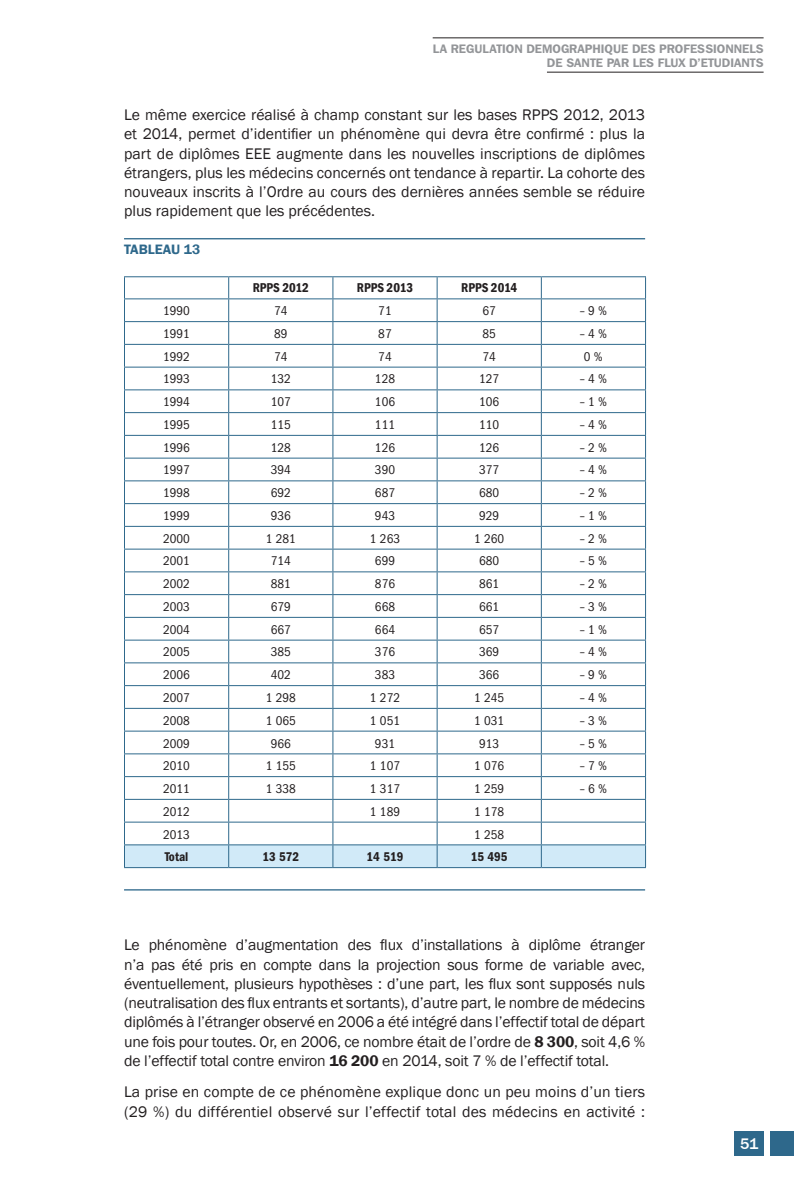
<style>
.page{position:relative;width:794px;height:1191px;background:#fff}
.page>*{position:absolute;margin:0;border:0;box-sizing:border-box;transform-origin:0 0}
.t1{font:15.75px/19.2px "Franklin Gothic";letter-spacing:.01em;color:#231f20;text-align:justify}
.t2{font:500 15.75px "Franklin Gothic";color:#fff}
.t3{font:600 14px "Franklin Gothic";color:#2e688b}
.t4{font:condensed 13.12px "Franklin Gothic";color:#231f20}
.t5{font:600 condensed 13.12px "Franklin Gothic";color:#231f20}
.t6{font:600 condensed 13.12px "Franklin Gothic";color:#231f20}
.t7{font:600 12.25px/14px "Franklin Gothic IT Cby BT";color:#939598;text-align:right}
.s1{font-weight:600}
</style>
<div class="page">
<div style="left:734px;top:1131px;width:30px;height:25px;background:#2e688b"></div>
<div style="left:770px;top:1131px;width:24px;height:25px;background:#2e688b"></div>
<hr style="left:433px;top:38px;width:330px;height:1px;background:#231f20">
<hr style="left:547px;top:72px;width:216px;height:1px;background:#231f20">
<hr style="left:124px;top:238px;width:521px;height:1px;background:#2e688b">
<hr style="left:124px;top:889px;width:521px;height:1px;background:#2e688b">
<hr style="left:124px;top:867px;width:105px;height:1px;background:#2e688b">
<hr style="left:229px;top:867px;width:104px;height:1px;background:#2e688b">
<hr style="left:333px;top:867px;width:104px;height:1px;background:#2e688b">
<hr style="left:437px;top:867px;width:104px;height:1px;background:#2e688b">
<hr style="left:541px;top:867px;width:105px;height:1px;background:#2e688b">
<hr style="left:124px;top:276px;width:105px;height:1px;background:#2e688b">
<hr style="left:229px;top:276px;width:104px;height:1px;background:#2e688b">
<hr style="left:333px;top:276px;width:104px;height:1px;background:#2e688b">
<hr style="left:437px;top:276px;width:104px;height:1px;background:#2e688b">
<hr style="left:541px;top:276px;width:105px;height:1px;background:#2e688b">
<svg style="left:124px;top:277px;width:522px;height:590px"></svg>
<hr style="left:124px;top:298px;width:105px;height:1px;background:#2e688b">
<hr style="left:229px;top:298px;width:104px;height:1px;background:#2e688b">
<hr style="left:333px;top:298px;width:104px;height:1px;background:#2e688b">
<hr style="left:437px;top:298px;width:104px;height:1px;background:#2e688b">
<hr style="left:541px;top:298px;width:105px;height:1px;background:#2e688b">
<p class="t7" style="left:433px;top:41px;width:332px">LA REGULATION DEMOGRAPHIQUE DES PROFESSIONNELS<br>DE SANTE PAR LES FLUX D’ETUDIANTS</p>
<p class="t1" style="left:124px;top:106px;width:522px">Le même exercice réalisé à champ constant sur les bases RPPS 2012, 2013 et 2014, permet d’identifier un phénomène qui devra être confirmé : plus la part de diplômes EEE augmente dans les nouvelles inscriptions de diplômes étrangers, plus les médecins concernés ont tendance à repartir. La cohorte des nouveaux inscrits à l’Ordre au cours des dernières années semble se réduire plus rapidement que les précédentes.</p>
<p class="t3" style="left:124px;top:241px;width:78px">TABLEAU 13</p>
<p class="t5" style="left:253px;top:279px;width:58px">RPPS 2012</p>
<p class="t5" style="left:357px;top:279px;width:58px">RPPS 2013</p>
<p class="t5" style="left:461px;top:279px;width:57px">RPPS 2014</p>
<p class="t4" style="left:163px;top:303px;width:28px">1990</p>
<p class="t4" style="left:274px;top:303px;width:15px">74</p>
<p class="t4" style="left:378px;top:303px;width:15px">71</p>
<p class="t4" style="left:482px;top:303px;width:15px">67</p>
<p class="t4" style="left:580px;top:303px;width:29px">– 9 %</p>
<p class="t4" style="left:163px;top:326px;width:28px">1991</p>
<p class="t4" style="left:274px;top:326px;width:15px">89</p>
<p class="t4" style="left:378px;top:326px;width:15px">87</p>
<p class="t4" style="left:482px;top:326px;width:15px">85</p>
<p class="t4" style="left:580px;top:326px;width:29px">–4 %</p>
<p class="t4" style="left:163px;top:349px;width:28px">1992</p>
<p class="t4" style="left:274px;top:349px;width:15px">74</p>
<p class="t4" style="left:378px;top:349px;width:15px">74</p>
<p class="t4" style="left:482px;top:349px;width:15px">74</p>
<p class="t4" style="left:584px;top:349px;width:20px">0 %</p>
<p class="t4" style="left:163px;top:372px;width:28px">1993</p>
<p class="t4" style="left:271px;top:372px;width:22px">132</p>
<p class="t4" style="left:375px;top:372px;width:22px">128</p>
<p class="t4" style="left:479px;top:372px;width:22px">127</p>
<p class="t4" style="left:580px;top:372px;width:29px">–4 %</p>
<p class="t4" style="left:163px;top:394px;width:28px">1994</p>
<p class="t4" style="left:271px;top:394px;width:22px">107</p>
<p class="t4" style="left:375px;top:394px;width:22px">106</p>
<p class="t4" style="left:479px;top:394px;width:22px">106</p>
<p class="t4" style="left:580px;top:394px;width:29px">–1 %</p>
<p class="t4" style="left:163px;top:417px;width:28px">1995</p>
<p class="t4" style="left:271px;top:417px;width:22px">115</p>
<p class="t4" style="left:375px;top:417px;width:22px">111</p>
<p class="t4" style="left:479px;top:417px;width:22px">110</p>
<p class="t4" style="left:580px;top:417px;width:29px">–4 %</p>
<p class="t4" style="left:163px;top:440px;width:28px">1996</p>
<p class="t4" style="left:271px;top:440px;width:22px">128</p>
<p class="t4" style="left:375px;top:440px;width:22px">126</p>
<p class="t4" style="left:479px;top:440px;width:22px">126</p>
<p class="t4" style="left:580px;top:440px;width:29px">–2 %</p>
<p class="t4" style="left:163px;top:463px;width:28px">1997</p>
<p class="t4" style="left:271px;top:463px;width:22px">394</p>
<p class="t4" style="left:375px;top:463px;width:22px">390</p>
<p class="t4" style="left:479px;top:463px;width:22px">377</p>
<p class="t4" style="left:580px;top:463px;width:29px">–4 %</p>
<p class="t4" style="left:163px;top:485px;width:28px">1998</p>
<p class="t4" style="left:271px;top:485px;width:22px">692</p>
<p class="t4" style="left:375px;top:485px;width:22px">687</p>
<p class="t4" style="left:479px;top:485px;width:22px">680</p>
<p class="t4" style="left:580px;top:485px;width:29px">–2 %</p>
<p class="t4" style="left:163px;top:508px;width:28px">1999</p>
<p class="t4" style="left:271px;top:508px;width:22px">936</p>
<p class="t4" style="left:375px;top:508px;width:22px">943</p>
<p class="t4" style="left:479px;top:508px;width:22px">929</p>
<p class="t4" style="left:580px;top:508px;width:29px">–1 %</p>
<p class="t4" style="left:163px;top:531px;width:28px">2000</p>
<p class="t4" style="left:266px;top:531px;width:32px">1 281</p>
<p class="t4" style="left:370px;top:531px;width:32px">1 263</p>
<p class="t4" style="left:474px;top:531px;width:32px">1 260</p>
<p class="t4" style="left:580px;top:531px;width:29px">–2 %</p>
<p class="t4" style="left:163px;top:554px;width:28px">2001</p>
<p class="t4" style="left:271px;top:554px;width:22px">714</p>
<p class="t4" style="left:375px;top:554px;width:22px">699</p>
<p class="t4" style="left:479px;top:554px;width:22px">680</p>
<p class="t4" style="left:580px;top:554px;width:29px">–5 %</p>
<p class="t4" style="left:163px;top:576px;width:28px">2002</p>
<p class="t4" style="left:271px;top:576px;width:22px">881</p>
<p class="t4" style="left:375px;top:576px;width:22px">876</p>
<p class="t4" style="left:479px;top:576px;width:22px">861</p>
<p class="t4" style="left:580px;top:576px;width:29px">–2 %</p>
<p class="t4" style="left:163px;top:599px;width:28px">2003</p>
<p class="t4" style="left:271px;top:599px;width:22px">679</p>
<p class="t4" style="left:375px;top:599px;width:22px">668</p>
<p class="t4" style="left:479px;top:599px;width:22px">661</p>
<p class="t4" style="left:580px;top:599px;width:29px">–3 %</p>
<p class="t4" style="left:163px;top:622px;width:28px">2004</p>
<p class="t4" style="left:271px;top:622px;width:22px">667</p>
<p class="t4" style="left:375px;top:622px;width:22px">664</p>
<p class="t4" style="left:479px;top:622px;width:22px">657</p>
<p class="t4" style="left:580px;top:622px;width:29px">–1 %</p>
<p class="t4" style="left:163px;top:645px;width:28px">2005</p>
<p class="t4" style="left:271px;top:645px;width:22px">385</p>
<p class="t4" style="left:375px;top:645px;width:22px">376</p>
<p class="t4" style="left:479px;top:645px;width:22px">369</p>
<p class="t4" style="left:580px;top:645px;width:29px">–4 %</p>
<p class="t4" style="left:163px;top:667px;width:28px">2006</p>
<p class="t4" style="left:271px;top:667px;width:22px">402</p>
<p class="t4" style="left:375px;top:667px;width:22px">383</p>
<p class="t4" style="left:479px;top:667px;width:22px">366</p>
<p class="t4" style="left:580px;top:667px;width:29px">–9 %</p>
<p class="t4" style="left:163px;top:690px;width:28px">2007</p>
<p class="t4" style="left:266px;top:690px;width:32px">1 298</p>
<p class="t4" style="left:370px;top:690px;width:32px">1 272</p>
<p class="t4" style="left:474px;top:690px;width:32px">1 245</p>
<p class="t4" style="left:580px;top:690px;width:29px">–4 %</p>
<p class="t4" style="left:163px;top:713px;width:28px">2008</p>
<p class="t4" style="left:266px;top:713px;width:32px">1 065</p>
<p class="t4" style="left:370px;top:713px;width:32px">1 051</p>
<p class="t4" style="left:474px;top:713px;width:32px">1 031</p>
<p class="t4" style="left:580px;top:713px;width:29px">–3 %</p>
<p class="t4" style="left:163px;top:736px;width:28px">2009</p>
<p class="t4" style="left:271px;top:736px;width:22px">966</p>
<p class="t4" style="left:375px;top:736px;width:22px">931</p>
<p class="t4" style="left:479px;top:736px;width:22px">913</p>
<p class="t4" style="left:580px;top:736px;width:29px">–5 %</p>
<p class="t4" style="left:163px;top:758px;width:28px">2010</p>
<p class="t4" style="left:266px;top:758px;width:32px">1 155</p>
<p class="t4" style="left:370px;top:758px;width:32px">1 107</p>
<p class="t4" style="left:474px;top:758px;width:32px">1 076</p>
<p class="t4" style="left:580px;top:758px;width:29px">–7 %</p>
<p class="t4" style="left:163px;top:781px;width:28px">2011</p>
<p class="t4" style="left:266px;top:781px;width:32px">1 338</p>
<p class="t4" style="left:370px;top:781px;width:32px">1 317</p>
<p class="t4" style="left:474px;top:781px;width:32px">1 259</p>
<p class="t4" style="left:580px;top:781px;width:29px">–6 %</p>
<p class="t4" style="left:163px;top:804px;width:28px">2012</p>
<p class="t4" style="left:370px;top:804px;width:32px">1 189</p>
<p class="t4" style="left:474px;top:804px;width:32px">1 178</p>
<p class="t4" style="left:163px;top:826px;width:28px">2013</p>
<p class="t4" style="left:474px;top:826px;width:32px">1 258</p>
<p class="t6" style="left:165px;top:849px;width:25px">Total</p>
<p class="t6" style="left:262px;top:849px;width:38px">13 572</p>
<p class="t6" style="left:366px;top:849px;width:38px">14 519</p>
<p class="t6" style="left:471px;top:849px;width:38px">15 495</p>
<p class="t1" style="left:124px;top:935px;width:522px">Le phénomène d’augmentation des flux d’installations à diplôme étranger n’a pas été pris en compte dans la projection sous forme de variable avec, éventuellement, plusieurs hypothèses : d’une part, les flux sont supposés nuls (neutralisation des flux entrants et sortants), d’autre part, le nombre de médecins diplômés à l’étranger observé en 2006 a été intégré dans l’effectif total de départ une fois pour toutes. Or, en 2006, ce nombre était de l’ordre de <span class="s1">8 300</span>, soit 4,6 % de l’effectif total contre environ <span class="s1">16 200</span> en 2014, soit 7 % de l’effectif total.</p>
<p class="t1" style="left:124px;top:1082px;width:522px">La prise en compte de ce phénomène explique donc un peu moins d’un tiers (29 %) du différentiel observé sur l’effectif total des médecins en activité :</p>
<p class="t2" style="left:740px;top:1134px;width:20px">51</p>
</div>
